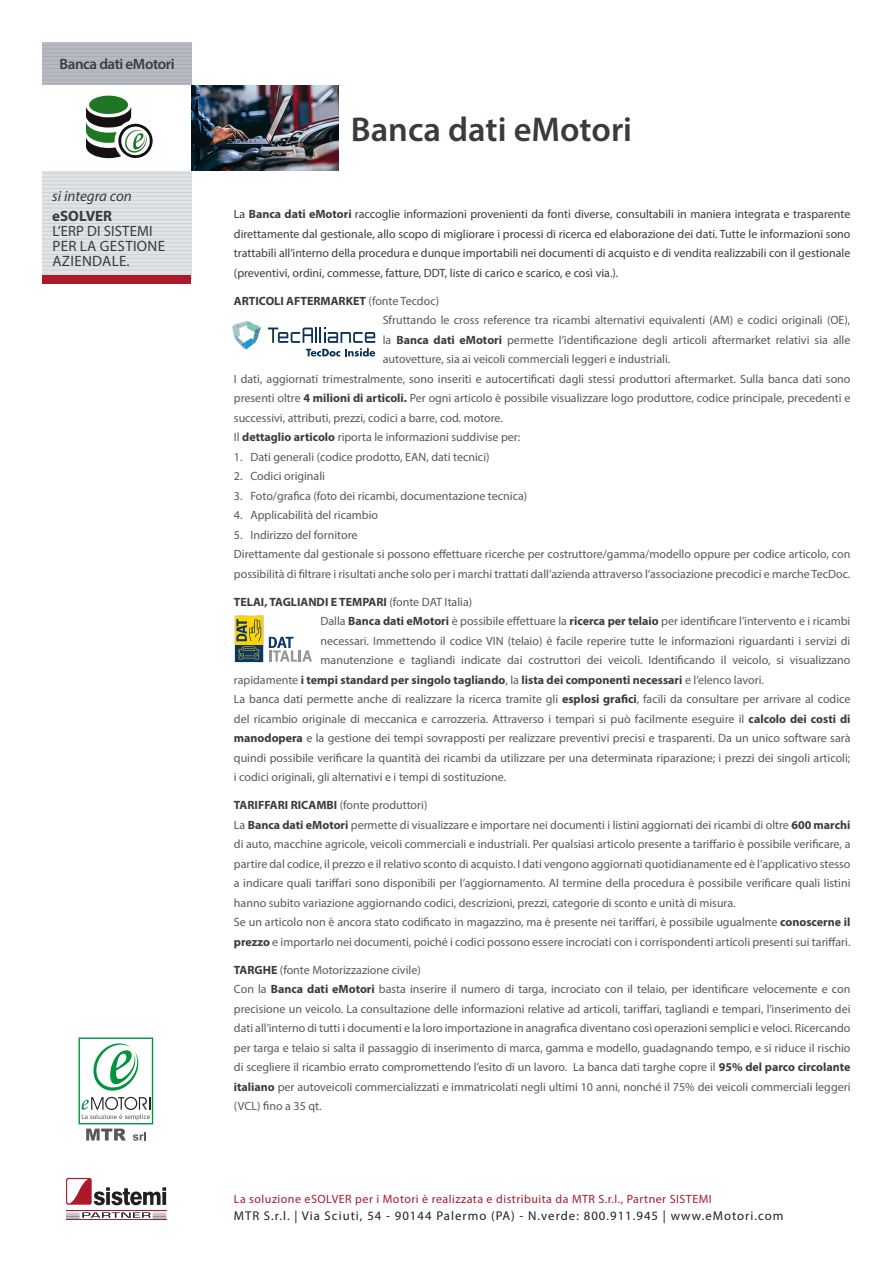
<style>
.page{position:relative;width:893px;height:1263px;background:#fff}
.page>*{position:absolute;margin:0;border:0;box-sizing:border-box;transform-origin:0 0}
.t1{font:600 34.5px "Myriad Pro";color:#393c3f}
.t2{font:15px/15px "Myriad Pro";letter-spacing:.02em;color:#393c3f}
.t3{font:600 15px "Myriad Pro";letter-spacing:-.03em;color:#393c3f}
.t4{font:italic 15px "Myriad Pro";color:#393c3f}
.t5{font:700 15px "Myriad Pro";color:#393c3f}
.t6{font:12.75px "Myriad Pro";letter-spacing:.08em;color:#231f20}
.t7{font:12px/19.5px "Myriad Pro";color:#57585a;text-align:justify}
.t8{font:12px/19.5px "Myriad Pro";color:#393c3f;text-align:justify}
.t9{font:700 12px "Myriad Pro";color:#393c3f}
.t10{font:12px "Myriad Pro";letter-spacing:.04em;color:#ad182b}
.s1{font-weight:700}
.s2{font-weight:400;color:#57585a}
.s3{font-weight:700;color:#393c3f}
</style>
<div class="page">
<svg style="left:43px;top:43px;width:148px;height:231px;background:#d1d6da"></svg>
<hr style="left:43px;top:45px;width:148px;height:1px;background:#231f20">
<hr style="left:43px;top:49px;width:148px;height:1px;background:#231f20">
<hr style="left:43px;top:52px;width:148px;height:1px;background:#231f20">
<hr style="left:43px;top:56px;width:148px;height:1px;background:#231f20">
<hr style="left:43px;top:60px;width:148px;height:1px;background:#231f20">
<hr style="left:43px;top:64px;width:148px;height:1px;background:#231f20">
<hr style="left:43px;top:68px;width:148px;height:1px;background:#231f20">
<hr style="left:43px;top:72px;width:148px;height:1px;background:#231f20">
<hr style="left:43px;top:76px;width:148px;height:1px;background:#231f20">
<hr style="left:43px;top:80px;width:148px;height:1px;background:#231f20">
<hr style="left:43px;top:83px;width:148px;height:1px;background:#231f20">
<hr style="left:43px;top:173px;width:148px;height:1px;background:#231f20">
<hr style="left:43px;top:177px;width:148px;height:1px;background:#231f20">
<hr style="left:43px;top:180px;width:148px;height:1px;background:#231f20">
<hr style="left:43px;top:184px;width:148px;height:1px;background:#231f20">
<hr style="left:43px;top:188px;width:148px;height:1px;background:#231f20">
<hr style="left:43px;top:196px;width:148px;height:1px;background:#231f20">
<hr style="left:43px;top:215px;width:148px;height:1px;background:#231f20">
<hr style="left:43px;top:200px;width:148px;height:1px;background:#231f20">
<hr style="left:43px;top:192px;width:148px;height:1px;background:#231f20">
<hr style="left:43px;top:208px;width:148px;height:1px;background:#231f20">
<hr style="left:43px;top:223px;width:148px;height:1px;background:#231f20">
<hr style="left:43px;top:219px;width:148px;height:1px;background:#231f20">
<hr style="left:43px;top:211px;width:148px;height:1px;background:#231f20">
<hr style="left:43px;top:204px;width:148px;height:1px;background:#231f20">
<hr style="left:43px;top:227px;width:148px;height:1px;background:#231f20">
<hr style="left:43px;top:235px;width:148px;height:1px;background:#231f20">
<hr style="left:43px;top:231px;width:148px;height:1px;background:#231f20">
<hr style="left:43px;top:239px;width:148px;height:1px;background:#231f20">
<hr style="left:43px;top:243px;width:148px;height:1px;background:#231f20">
<hr style="left:43px;top:250px;width:148px;height:1px;background:#231f20">
<hr style="left:43px;top:246px;width:148px;height:1px;background:#231f20">
<hr style="left:43px;top:254px;width:148px;height:1px;background:#231f20">
<hr style="left:43px;top:262px;width:148px;height:1px;background:#231f20">
<hr style="left:43px;top:270px;width:148px;height:1px;background:#231f20">
<hr style="left:43px;top:274px;width:148px;height:1px;background:#231f20">
<hr style="left:43px;top:258px;width:148px;height:1px;background:#231f20">
<hr style="left:43px;top:266px;width:148px;height:1px;background:#231f20">
<div style="left:21px;top:85px;width:192px;height:85px;background:#fff"></div>
<div style="left:43px;top:275px;width:148px;height:9px;background:#ad182b"></div>
<div style="left:65px;top:1177px;width:27px;height:28px;border:1px solid #fff;border-radius:2px"></div>
<svg style="left:66px;top:1178px;width:26px;height:27px"></svg>
<svg style="left:67px;top:1179px;width:99px;height:26px"></svg>
<svg style="left:162px;top:1192px;width:4px;height:13px"></svg>
<hr style="left:66px;top:1210px;width:100px;height:1px;background:#ad182b">
<hr style="left:66px;top:1219px;width:100px;height:1px;background:#ad182b">
<svg style="left:66px;top:1211px;width:100px;height:8px"></svg>
<svg style="left:79px;top:1037px;width:74px;height:104px"></svg>
<svg style="left:86px;top:96px;width:67px;height:63px"></svg>
<img style="left:191px;top:86px;width:147px;height:84px">
<svg style="left:234px;top:615px;width:78px;height:47px"></svg>
<svg style="left:232px;top:321px;width:29px;height:28px"></svg>
<svg style="left:268px;top:327px;width:107px;height:30px"></svg>
<p class="t3" style="left:60px;top:54px;width:117px">Banca dati eMotori</p>
<p class="t4" style="left:52px;top:187px;width:81px">si integra con</p>
<p class="t5" style="left:52px;top:206px;width:61px">eSOLVER</p>
<p class="t2" style="left:52px;top:223px;width:114px">L’ERP DI SISTEMI<br>PER LA GESTIONE<br>AZIENDALE.</p>
<p class="t1" style="left:351px;top:107px;width:283px">Banca dati eMotori</p>
<p class="t8" style="left:234px;top:204px;width:618px">La <span class="s1">Banca dati eMotori</span> raccoglie informazioni provenienti da fonti diverse, consultabili in maniera integrata e trasparente direttamente dal gestionale, allo scopo di migliorare i processi di ricerca ed elaborazione dei dati. Tutte le informazioni sono trattabili all’interno della procedura e dunque importabili nei documenti di acquisto e di vendita realizzabili con il gestionale (preventivi, ordini, commesse, fatture, DDT, liste di carico e scarico, e così via.).</p>
<p class="t9" style="left:234px;top:293px;width:207px">ARTICOLI AFTERMARKET <span class="s2">(fonte Tecdoc)</span></p>
<p class="t7" style="left:383px;top:310px;width:469px">Sfruttando le cross reference tra ricambi alternativi equivalenti (AM) e codici originali (OE), la <span class="s3">Banca dati eMotori</span> permette l’identificazione degli articoli aftermarket relativi sia alle autovetture, sia ai veicoli commerciali leggeri e industriali.</p>
<p class="t7" style="left:234px;top:369px;width:618px">I dati, aggiornati trimestralmente, sono inseriti e autocertificati dagli stessi produttori aftermarket. Sulla banca dati sono presenti oltre <span class="s3">4 milioni di articoli.</span> Per ogni articolo è possibile visualizzare logo produttore, codice principale, precedenti e successivi, attributi, prezzi, codici a barre, cod. motore.</p>
<p class="t7" style="left:234px;top:427px;width:288px">Il <span class="s3">dettaglio articolo</span> riporta le informazioni suddivise per:</p>
<p class="t7" style="left:234px;top:447px;width:257px">1. Dati generali (codice prodotto, EAN, dati tecnici)</p>
<p class="t7" style="left:234px;top:466px;width:93px">2. Codici originali</p>
<p class="t7" style="left:234px;top:486px;width:295px">3. Foto/grafica (foto dei ricambi, documentazione tecnica)</p>
<p class="t7" style="left:234px;top:505px;width:146px">4. Applicabilità del ricambio</p>
<p class="t7" style="left:234px;top:525px;width:125px">5. Indirizzo del fornitore</p>
<p class="t7" style="left:234px;top:544px;width:618px">Direttamente dal gestionale si possono effettuare ricerche per costruttore/gamma/modello oppure per codice articolo, con possibilità di filtrare i risultati anche solo per i marchi trattati dall’azienda attraverso l’associazione precodici e marche TecDoc.</p>
<p class="t9" style="left:234px;top:594px;width:240px">TELAI, TAGLIANDI E TEMPARI <span class="s2">(fonte DAT Italia)</span></p>
<p class="t7" style="left:321px;top:611px;width:531px">Dalla <span class="s3">Banca dati eMotori</span> è possibile effettuare la <span class="s3">ricerca per telaio</span> per identificare l’intervento e i ricambi</p>
<p class="t7" style="left:321px;top:631px;width:531px">necessari. Immettendo il codice VIN (telaio) è facile reperire tutte le informazioni riguardanti i servizi di</p>
<p class="t7" style="left:321px;top:650px;width:531px">manutenzione e tagliandi indicate dai costruttori dei veicoli. Identificando il veicolo, si visualizzano</p>
<p class="t9" style="left:234px;top:672px;width:532px"><span class="s2">rapidamente</span> i tempi standard per singolo tagliando<span class="s2">, la</span> lista dei componenti necessari <span class="s2">e l’elenco lavori.</span></p>
<p class="t7" style="left:234px;top:689px;width:618px">La banca dati permette anche di realizzare la ricerca tramite gli <span class="s3">esplosi grafici</span>, facili da consultare per arrivare al codice del ricambio originale di meccanica e carrozzeria. Attraverso i tempari si può facilmente eseguire il <span class="s3">calcolo dei costi di manodopera</span> e la gestione dei tempi sovrapposti per realizzare preventivi precisi e trasparenti. Da un unico software sarà quindi possibile verificare la quantità dei ricambi da utilizzare per una determinata riparazione; i prezzi dei singoli articoli; i codici originali, gli alternativi e i tempi di sostituzione.</p>
<p class="t7" style="left:234px;top:795px;width:195px"><span class="s3">TARIFFARI RICAMBI</span> (fonte produttori)</p>
<p class="t7" style="left:234px;top:815px;width:618px">La <span class="s3">Banca dati eMotori</span> permette di visualizzare e importare nei documenti i listini aggiornati dei ricambi di oltre <span class="s3">600 marchi </span>di auto, macchine agricole, veicoli commerciali e industriali. Per qualsiasi articolo presente a tariffario è possibile verificare, a partire dal codice, il prezzo e il relativo sconto di acquisto. I dati vengono aggiornati quotidianamente ed è l’applicativo stesso a indicare quali tariffari sono disponibili per l’aggiornamento. Al termine della procedura è possibile verificare quali listini hanno subito variazione aggiornando codici, descrizioni, prezzi, categorie di sconto e unità di misura.</p>
<p class="t7" style="left:234px;top:912px;width:618px">Se un articolo non è ancora stato codificato in magazzino, ma è presente nei tariffari, è possibile ugualmente <span class="s3">conoscerne il prezzo</span> e importarlo nei documenti, poiché i codici possono essere incrociati con i corrispondenti articoli presenti sui tariffari.</p>
<p class="t7" style="left:234px;top:960px;width:188px"><span class="s3">TARGHE</span> (fonte Motorizzazione civile)</p>
<p class="t7" style="left:234px;top:979px;width:618px">Con la <span class="s3">Banca dati eMotori</span> basta inserire il numero di targa, incrociato con il telaio, per identificare velocemente e con precisione un veicolo. La consultazione delle informazioni relative ad articoli, tariffari, tagliandi e tempari, l’inserimento dei dati all’interno di tutti i documenti e la loro importazione in anagrafica diventano così operazioni semplici e veloci. Ricercando per targa e telaio si salta il passaggio di inserimento di marca, gamma e modello, guadagnando tempo, e si riduce il rischio di scegliere il ricambio errato compromettendo l’esito di un lavoro. La banca dati targhe copre il <span class="s3">95% del parco circolante italiano</span> per autoveicoli commercializzati e immatricolati negli ultimi 10 anni, nonché il 75% dei veicoli commerciali leggeri (VCL) fino a 35 qt.</p>
<p class="t10" style="left:234px;top:1191px;width:479px">La soluzione eSOLVER per i Motori è realizzata e distribuita da MTR S.r.l., Partner SISTEMI</p>
<p class="t6" style="left:234px;top:1208px;width:551px">MTR S.r.l. | Via Sciuti, 54 - 90144 Palermo (PA) - N.verde: 800.911.945 | www.eMotori.com</p>
</div>
